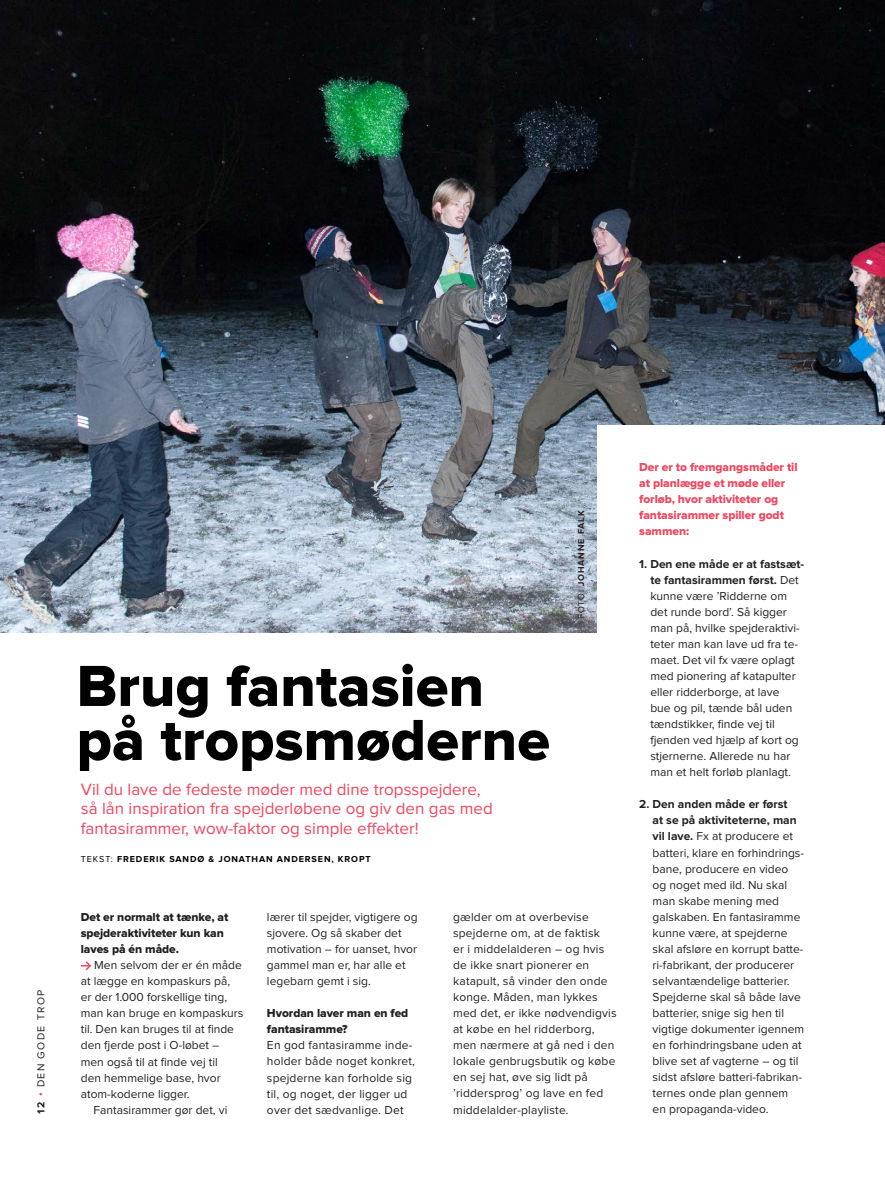
<style>
.page{position:relative;width:885px;height:1191px;background:#fff}
.page>*{position:absolute;margin:0;border:0;box-sizing:border-box;transform-origin:0 0}
.t1{font:60px/54px "Proxima Nova Extrabld";color:#010101}
.t2{font:16.95px/19.5px "Proxima Nova";color:#ef465f}
.t3{font:12px/16px "Proxima Nova";color:#231f20}
.t4{font:12px/16px "Proxima Nova Extrabld";letter-spacing:-.005em;color:#ef465f}
.t5{font:12px/16px "Proxima Nova Extrabld";letter-spacing:-.005em;color:#231f20}
.t6{font:10.5px "Proxima Nova";letter-spacing:.125em;color:#231f20}
.t7{font:700 9px "Proxima Nova";letter-spacing:.1em;color:#010101}
.t8{font:700 9px "Proxima Nova";letter-spacing:.1em;color:#231f20}
.s1{font-weight:700}
.s2{font-weight:700;color:#ef465f}
.s3{font-weight:400}
</style>
<div class="page">
<img style="left:0;top:0;width:884px;height:632px">
<div style="left:597px;top:425px;width:287px;height:265px;background:#fff"></div>
<svg style="left:81px;top:961px;width:10px;height:10px"></svg>
<p class="t6" style="left:36px;top:1113px;width:125px;rotate:-90deg"><span class="s1">12</span> <span class="s2">•</span> DEN GODE TROP</p>
<h1 class="t1" style="left:77px;top:661px;width:475px">Brug fantasien på tropsmøderne</h1>
<h2 class="t2" style="left:81px;top:780px;width:413px">Vil du lave de fedeste møder med dine tropsspejdere, så lån inspiration fra spejderløbene og giv den gas med fantasirammer, wow-faktor og simple effekter!</h2>
<p class="t7" style="left:81px;top:855px;width:291px"><span class="s3">TEKST:</span> FREDERIK SANDØ &amp; JONATHAN ANDERSEN, KROPT</p>
<p class="t8" style="left:577px;top:619px;width:110px;rotate:-90deg"><span class="s3">FOTO:</span> JOHANNE FALK</p>
<p class="t5" style="left:81px;top:909px;width:149px">Det er normalt at tænke, at spejderaktiviteter kun kan laves på én måde.</p>
<p class="t3" style="left:81px;top:957px;width:164px;text-indent:13px">Men selvom der er én måde at lægge en kompaskurs på, er der 1.000 forskellige ting, man kan bruge en kompaskurs til. Den kan bruges til at finde den fjerde post i O-løbet – men også til at finde vej til<br>den hemmelige base, hvor atom-koderne ligger.</p>
<p class="t3" style="left:94px;top:1102px;width:135px">Fantasirammer gør det, vi</p>
<p class="t3" style="left:267px;top:909px;width:152px">lærer til spejder, vigtigere og sjovere. Og så skaber det motivation – for uanset, hvor gammel man er, har alle et legebarn gemt i sig.</p>
<p class="t5" style="left:267px;top:1005px;width:143px">Hvordan laver man en fed fantasiramme?</p>
<p class="t3" style="left:267px;top:1038px;width:149px">En god fantasiramme inde&shy;holder både noget konkret, spejderne kan forholde sig til, og noget, der ligger ud over det sædvanlige. Det</p>
<p class="t3" style="left:453px;top:909px;width:165px">gælder om at overbevise spejderne om, at de faktisk<br>er i middelalderen – og hvis de ikke snart pionerer en katapult, så vinder den onde konge. Måden, man lykkes med det, er ikke nødvendigvis at købe en hel ridderborg, men nærmere at gå ned i den lokale genbrugsbutik og købe en sej hat, øve sig lidt på ’riddersprog’ og lave en fed middelalder-playliste.</p>
<p class="t4" style="left:639px;top:460px;width:160px">Der er to fremgangsmåder til at planlægge et møde eller forløb, hvor aktiviteter og fantasirammer spiller godt sammen:</p>
<p class="t3" style="left:650px;top:556px;width:155px;text-indent:-11px"><span class="s1">1. Den ene måde er at fastsæt&shy;te fantasirammen først.</span> Det kunne være ’Ridderne om det runde bord’. Så kigger man på, hvilke spejderaktivi&shy;teter man kan lave ud fra te&shy;maet. Det vil fx være oplagt med pionering af katapulter eller ridderborge, at lave<br>bue og pil, tænde bål uden tændstikker, finde vej til fjenden ved hjælp af kort og stjernerne. Allerede nu har man et helt forløb planlagt.</p>
<p class="t3" style="left:652px;top:797px;width:153px;text-indent:-13px"><span class="s1">2. Den anden måde er først<br>at se på aktiviteterne, man vil lave.</span> Fx at producere et batteri, klare en forhindrings&shy;bane, producere en video og noget med ild. Nu skal man skabe mening med galskaben. En fantasiramme kunne være, at spejderne skal afsløre en korrupt batte&shy;ri-fabrikant, der producerer selvantændelige batterier.<br>Spejderne skal så både lave batterier, snige sig hen til vigtige dokumenter igennem en forhindringsbane uden at blive set af vagterne – og til sidst afsløre batteri-fabrikan&shy;ternes onde plan gennem en propaganda-video.</p>
</div>
